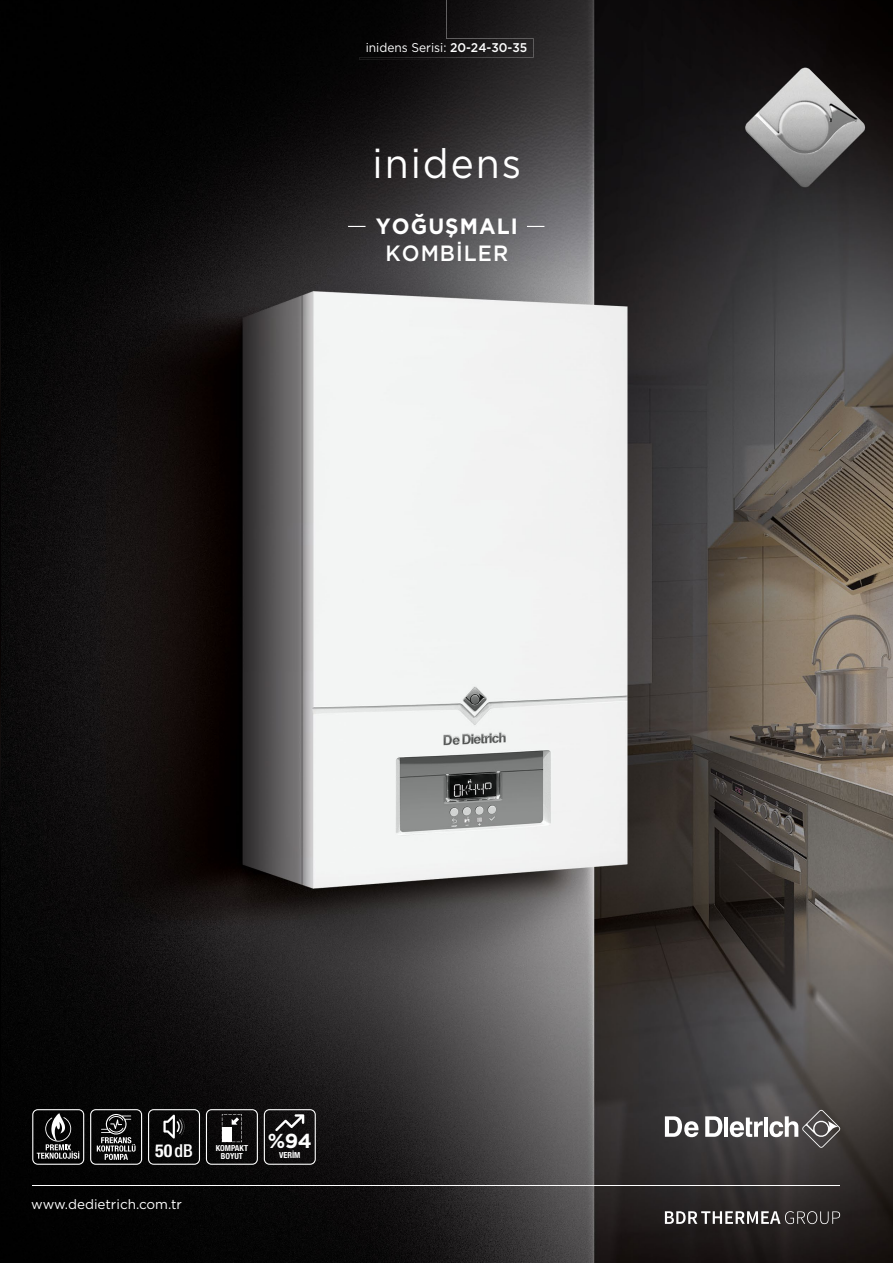
<style>
.page{position:relative;width:893px;height:1263px;background:#fff}
.page>*{position:absolute;margin:0;border:0;box-sizing:border-box;transform-origin:0 0}
.t1{font:41.1px "Gotham";letter-spacing:.05em;color:#fff;scale:.95 1}
.t2{font:700 22.05px/27px "Gotham";letter-spacing:.05em;color:#fff;text-align:center;scale:.95 1}
.t3{font:700 20.25px "Gotham";color:#fff}
.t4{font:700 condensed 17.85px "Helvetica Neue LT Pro";color:#fff}
.t5{font:13.5px "Gotham";color:#fff}
.t6{font:12.6px "Gotham";color:#fff;scale:.95 1}
.t7{font:700 condensed 8.4px/8.4px "Helvetica Neue LT Pro";color:#fff;text-align:center}
.s1{font-weight:500}
</style>
<div class="page">
<img style="left:0;top:0;width:893px;height:1263px">
<svg style="left:359px;top:0;width:175px;height:70px;background:#131112"></svg>
<svg style="left:148px;top:1109px;width:52px;height:56px;background:#262626"></svg>
<svg style="left:206px;top:1109px;width:52px;height:56px;background:#2e2d2d"></svg>
<svg style="left:264px;top:1109px;width:52px;height:56px;background:#2a292a"></svg>
<svg style="left:90px;top:1109px;width:52px;height:56px;background:#3e3e3e"></svg>
<svg style="left:32px;top:1109px;width:52px;height:56px;background:#3c3c3c"></svg>
<svg style="left:348px;top:226px;width:17px;height:1px"></svg>
<svg style="left:527px;top:226px;width:17px;height:1px"></svg>
<svg style="left:665px;top:1116px;width:33px;height:21px"></svg>
<svg style="left:705px;top:1110px;width:135px;height:38px"></svg>
<svg style="left:665px;top:1211px;width:175px;height:13px"></svg>
<hr style="left:32px;top:1185px;width:808px;height:1px;background:#fff">
<p class="t6" style="left:366px;top:40px;width:172px">inidens Serisi: <span class="s1">20-24-30-35</span></p>
<p class="t1" style="left:372px;top:137px;width:158px">inidens</p>
<p class="t2" style="left:376px;top:213px;width:151px">YOĞUŞMALI<br><span class="s1">KOMBİLER</span></p>
<p class="t3" style="left:268px;top:1127px;width:45px">%94</p>
<p class="t4" style="left:155px;top:1140px;width:39px">50 <span class="s1">dB</span></p>
<p class="t7" style="left:216px;top:1143px;width:34px">KOMPAKT<br>BOYUT</p>
<p class="t7" style="left:279px;top:1151px;width:23px">VERİM</p>
<p class="t5" style="left:31px;top:1196px;width:152px">www.dedietrich.com.tr</p>
</div>
